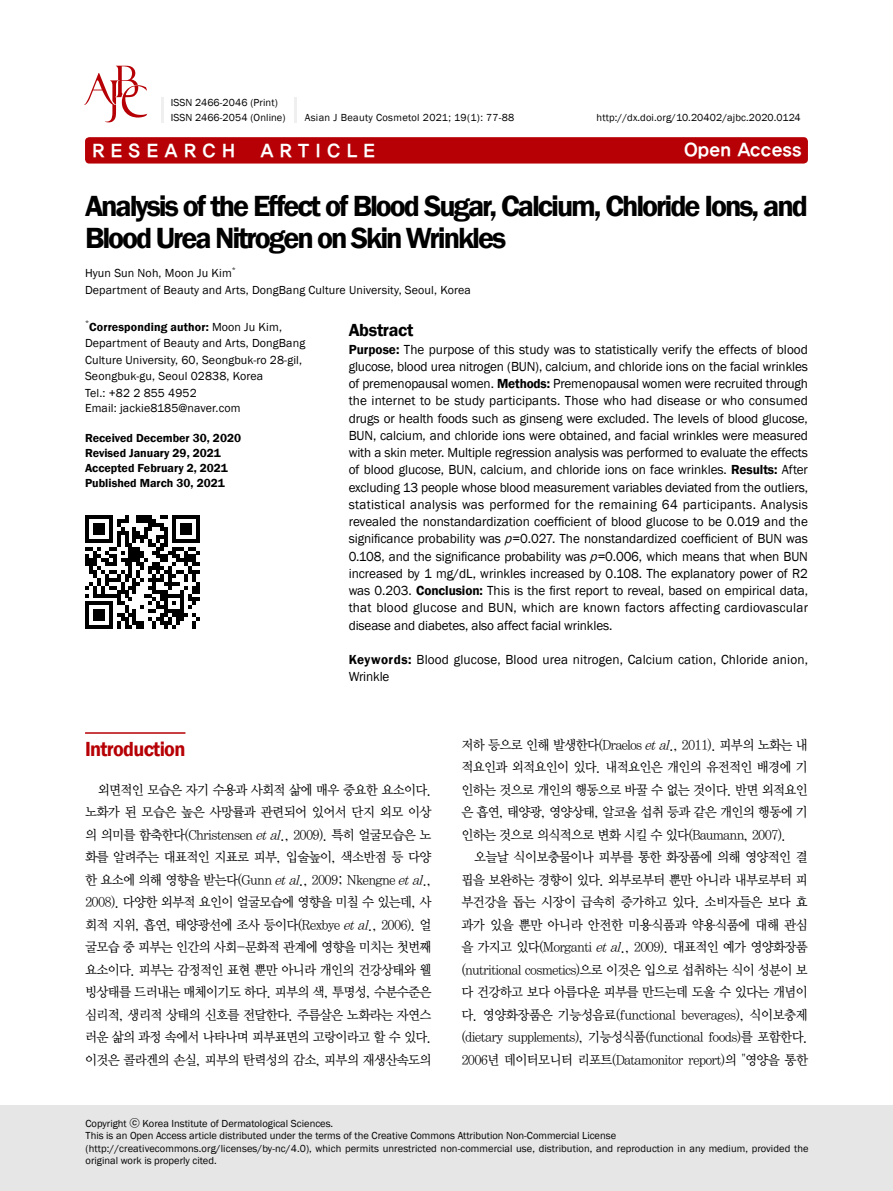
<style>
.page{position:relative;width:893px;height:1191px;background:#fff}
.page>*{position:absolute;margin:0;border:0;box-sizing:border-box;transform-origin:0 0}
.t1{font:600 30px/31.5px "Franklin Gothic";letter-spacing:-.07em;color:#000}
.t2{font:600 21px "Franklin Gothic";letter-spacing:-.035em;color:#b60005;scale:.96 1}
.t3{font:18px "YDIYGO350";color:#fff}
.t4{font:600 18px "Franklin Gothic";letter-spacing:-.02em;color:#000}
.t5{font:13.5px/17.2px "Franklin Gothic";letter-spacing:.01em;color:#000;text-align:justify}
.t6{font:13.5px/22.5px "YDIY Mj O330";letter-spacing:-.055em;color:#000;text-align:justify;scale:.95 1}
.t7{font:12px/16.5px "Franklin Gothic";letter-spacing:.01em;color:#000}
.t8{font:600 12px/15px "Franklin Gothic";color:#000}
.t9{font:10.5px/12.6px "Franklin Gothic";letter-spacing:.005em;color:#000}
.t10{font:10.5px "Franklin Gothic";letter-spacing:.03em;color:#000}
.t11{font:7.05px "Franklin Gothic";color:#000}
.s1{font-weight:600}
.s2{font-style:italic}
.s3{font-family:"YDIYGO330"}
</style>
<div class="page">
<div style="left:85px;top:137px;width:723px;height:26px;background:#b60005;border-radius:4px"></div>
<hr style="left:85px;top:732px;width:100px;height:1px;background:#b60005">
<div style="left:0;top:1106px;width:893px;height:85px;background:#e6e6e6"></div>
<svg style="left:84px;top:66px;width:63px;height:56px"></svg>
<hr style="left:294px;top:97px;width:3px;height:25px;background:#efefef">
<hr style="left:161px;top:97px;width:3px;height:25px;background:#efefef">
<svg style="left:85px;top:515px;width:115px;height:113px"></svg>
<p class="t9" style="left:171px;top:95px;width:116px;line-height:15px">ISSN 2466-2046 (Print)<br>ISSN 2466-2054 (Online)</p>
<p class="t10" style="left:305px;top:111px;width:211px">Asian J Beauty Cosmetol 2021; 19(1): 77-88</p>
<p class="t9" style="left:597px;top:111px;width:206px">http://dx.doi.org/10.20402/ajbc.2020.0124</p>
<h3 class="t3" style="left:92px;top:141px;width:144px">R E S E A R C H</h3>
<h3 class="t3" style="left:260px;top:141px;width:116px">A R T I C L E</h3>
<h3 class="t3" style="left:684px;top:140px;width:119px">Open Access</h3>
<h1 class="t1" style="left:85px;top:191px;width:724px">Analysis of the Effect of Blood Sugar, Calcium, Chloride Ions, and<br>Blood Urea Nitrogen on Skin Wrinkles</h1>
<p class="t7" style="left:85px;top:265px;width:148px">Hyun Sun Noh, Moon Ju Kim</p>
<p class="t11" style="left:232px;top:265px;width:6px">*</p>
<p class="t7" style="left:85px;top:282px;width:387px">Department of Beauty and Arts, DongBang Culture University, Seoul, Korea</p>
<p class="t11" style="left:85px;top:318px;width:6px">*</p>
<p class="t7" style="left:85px;top:319px;width:222px;text-indent:4px"><span class="s1">Corresponding author:</span> Moon Ju Kim, Department of Beauty and Arts, DongBang Culture University, 60, Seongbuk-ro 28-gil, Seongbuk-gu, Seoul 02838, Korea<br>Tel.: +82 2 855 4952</p>
<p class="t7" style="left:85px;top:400px;width:157px">Email: jackie8185@naver.com</p>
<p class="t8" style="left:85px;top:430px;width:158px">Received December 30, 2020<br>Revised January 29, 2021<br>Accepted February 2, 2021<br>Published March 30, 2021</p>
<h3 class="t4" style="left:349px;top:319px;width:66px">Abstract</h3>
<p class="t5" style="left:349px;top:341px;width:461px"><span class="s1">Purpose:</span> The purpose of this study was to statistically verify the effects of blood glucose, blood urea nitrogen (BUN), calcium, and chloride ions on the facial wrinkles of premenopausal women. <span class="s1">Methods:</span> Premenopausal women were recruited through the internet to be study participants. Those who had disease or who consumed drugs or health foods such as ginseng were excluded. The levels of blood glucose, BUN, calcium, and chloride ions were obtained, and facial wrinkles were measured with a skin meter. Multiple regression analysis was performed to evaluate the effects of blood glucose, BUN, calcium, and chloride ions on face wrinkles. <span class="s1">Results:</span> After excluding 13 people whose blood measurement variables deviated from the outliers, statistical analysis was performed for the remaining 64 participants. Analysis revealed the nonstandardization coefficient of blood glucose to be 0.019 and the significance probability was <span class="s2">p</span>=0.027. The nonstandardized coefficient of BUN was 0.108, and the significance probability was <span class="s2">p</span>=0.006, which means that when BUN increased by 1 mg/dL, wrinkles increased by 0.108. The explanatory power of R2 was 0.203. <span class="s1">Conclusion:</span> This is the first report to reveal, based on empirical data, that blood glucose and BUN, which are known factors affecting cardiovascular disease and diabetes, also affect facial wrinkles.</p>
<p class="t5" style="left:349px;top:651px;width:461px"><span class="s1">Keywords:</span> Blood glucose, Blood urea nitrogen, Calcium cation, Chloride anion,<br>Wrinkle</p>
<h2 class="t2" style="left:85px;top:736px;width:106px">Introduction</h2>
<p class="t6" style="left:85px;top:779px;width:366px;text-indent:13px">외면적인 모습은 자기 수용과 사회적 삶에 매우 중요한 요소이다. 노화가 된 모습은 높은 사망률과 관련되어 있어서 단지 외모 이상 의 의미를 함축한다(Christensen <span class="s2">etal</span>., 2009). 특히 얼굴모습은 노 화를 알려주는 대표적인 지표로 피부, 입술높이, 색소반점 등 다양 한 요소에 의해 영향을 받는다(Gunn <span class="s2">etal</span>., 2009; Nkengne <span class="s2">etal</span>., 2008). 다양한 외부적 요인이 얼굴모습에 영향을 미칠 수 있는데, 사 회적 지위, 흡연, 태양광선에 조사 등이다(Rexbye <span class="s2">etal</span>., 2006). 얼 굴모습 중 피부는 인간의 사회-문화적 관계에 영향을 미치는 첫번째 요소이다. 피부는 감정적인 표현 뿐만 아니라 개인의 건강상태와 웰 빙상태를 드러내는 매체이기도 하다. 피부의 색, 투명성, 수분수준은 심리적, 생리적 상태의 신호를 전달한다. 주름살은 노화라는 자연스 러운 삶의 과정 속에서 나타나며 피부표면의 고랑이라고 할 수 있다. 이것은 콜라겐의 손실, 피부의 탄력성의 감소, 피부의 재생산속도의</p>
<p class="t6" style="left:461px;top:734px;width:366px">저하 등으로 인해 발생한다(Draelos <span class="s2">etal</span>., 2011). 피부의 노화는 내 적요인과 외적요인이 있다. 내적요인은 개인의 유전적인 배경에 기 인하는 것으로 개인의 행동으로 바꿀 수 없는 것이다. 반면 외적요인 은 흡연, 태양광, 영양상태, 알코올 섭취 등과 같은 개인의 행동에 기 인하는 것으로 의식적으로 변화 시킬 수 있다(Baumann, 2007).</p>
<p class="t6" style="left:461px;top:846px;width:366px;text-indent:13px">오늘날 식이보충물이나 피부를 통한 화장품에 의해 영양적인 결 핍을 보완하는 경향이 있다. 외부로부터 뿐만 아니라 내부로부터 피 부건강을 돕는 시장이 급속히 증가하고 있다. 소비자들은 보다 효 과가 있을 뿐만 아니라 안전한 미용식품과 약용식품에 대해 관심 을 가지고 있다(Morganti <span class="s2">etal</span>., 2009). 대표적인 예가 영양화장품 (nutritional cosmetics)으로 이것은 입으로 섭취하는 식이 성분이 보 다 건강하고 보다 아름다운 피부를 만드는데 도울 수 있다는 개념이 다. 영양화장품은 기능성음료(functional beverages), 식이보충제 (dietary supplements), 기능성식품(functional foods)를 포함한다.<br>2006년 데이터모니터 리포트(Datamonitor report)의 "영양을 통한</p>
<p class="t9" style="left:86px;top:1117px;width:724px">Copyright <span class="s3">ⓒ</span> Korea Institute of Dermatological Sciences.<br>This is an Open Access article distributed under the terms of the Creative Commons Attribution Non-Commercial License (http://creativecommons.org/licenses/by-nc/4.0), which permits unrestricted non-commercial use, distribution, and reproduction in any medium, provided the original work is properly cited.</p>
</div>
